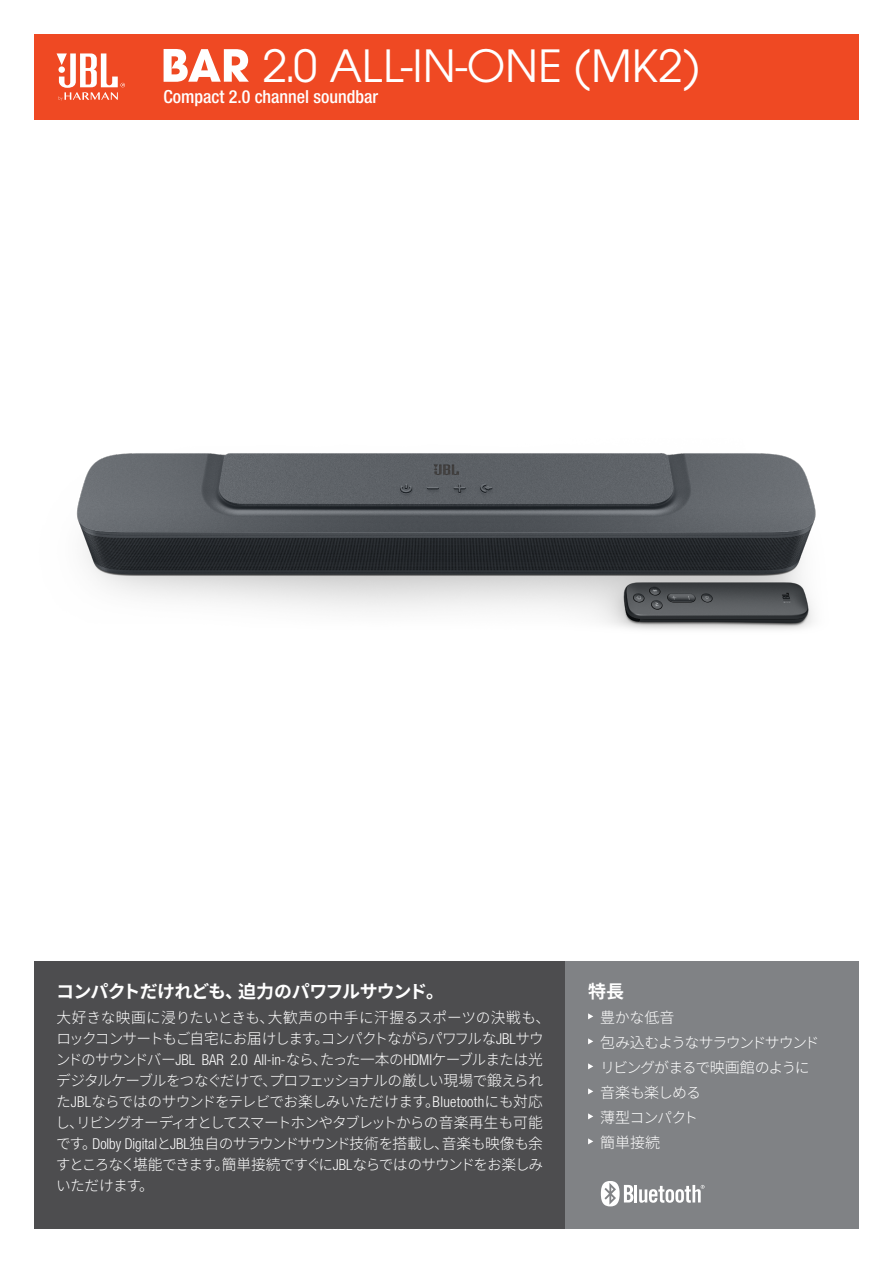
<style>
.page{position:relative;width:893px;height:1263px;background:#fff}
.page>*{position:absolute;margin:0;border:0;box-sizing:border-box;transform-origin:0 0}
.t1{font:48.9px "Avant Gard Goth EF";color:#fff}
.t2{font:700 18px "Noto Sans CJ Kjp";letter-spacing:-.045em;color:#fff}
.t3{font:500 condensed 18px "Helvetica Neue LT Pro";color:#fff}
.t4{font:300 15px/21px "Noto Sans CJ Kjp";letter-spacing:-.06em;color:#fff}
.s1{font-family:"Helvetica Neue LT Pro";font-stretch:condensed}
</style>
<div class="page">
<div style="left:34px;top:961px;width:532px;height:268px;background:#4d4d4f"></div>
<div style="left:566px;top:961px;width:293px;height:268px;background:#808285"></div>
<svg style="left:588px;top:1013px;width:5px;height:6px"></svg>
<svg style="left:588px;top:1038px;width:5px;height:6px"></svg>
<svg style="left:588px;top:1063px;width:5px;height:6px"></svg>
<svg style="left:588px;top:1088px;width:5px;height:6px"></svg>
<svg style="left:588px;top:1113px;width:5px;height:6px"></svg>
<svg style="left:588px;top:1138px;width:5px;height:6px"></svg>
<svg style="left:601px;top:1181px;width:104px;height:25px"></svg>
<img style="left:76px;top:453px;width:740px;height:177px">
<div style="left:34px;top:34px;width:825px;height:85px;background:#ef4923"></div>
<svg style="left:57px;top:53px;width:68px;height:48px"></svg>
<svg style="left:164px;top:49px;width:85px;height:33px"></svg>
<h1 class="t1" style="left:263px;top:37px;width:438px">2.0 ALL-IN-ONE (MK2)</h1>
<p class="t3" style="left:163px;top:86px;width:216px">Compact 2.0 channel soundbar</p>
<p class="t2" style="left:56px;top:981px;width:390px">コンパクトだけれども、迫力のパワフルサウンド。</p>
<p class="t4" style="left:55px;top:1007px;width:496px">大好きな映画に浸りたいときも、大歓声の中手に汗握るスポーツの決戦も、ロックコンサートもご自宅にお届けします。コンパクトながらパワフルな<span class="s1">JBL</span>サウンドのサウンドバー<span class="s1">JBL BAR 2.0 All-in-</span>なら、たった一本の<span class="s1">HDMI</span>ケーブルまたは光デジタルケーブルをつなぐだけで、プロフェッショナルの厳しい現場で鍛えられた<span class="s1">JBL</span>ならではのサウンドをテレビでお楽しみいただけます。<span class="s1">Bluetooth</span>にも対応し、リビングオーディオとしてスマートホンやタブレットからの音楽再生も可能です。<span class="s1">Dolby Digital</span>と<span class="s1">JBL</span>独自のサラウンドサウンド技術を搭載し、音楽も映像も余すところなく堪能できます。簡単接続ですぐに<span class="s1">JBL</span>ならではのサウンドをお楽しみいただけます。</p>
<p class="t2" style="left:588px;top:981px;width:37px">特長</p>
<p class="t4" style="left:600px;top:1005px;width:221px;line-height:25px">豊かな低音<br>包み込むようなサラウンドサウンドリビングがまるで映画館のように音楽も楽しめる<br>薄型コンパクト<br>簡単接続</p>
</div>
